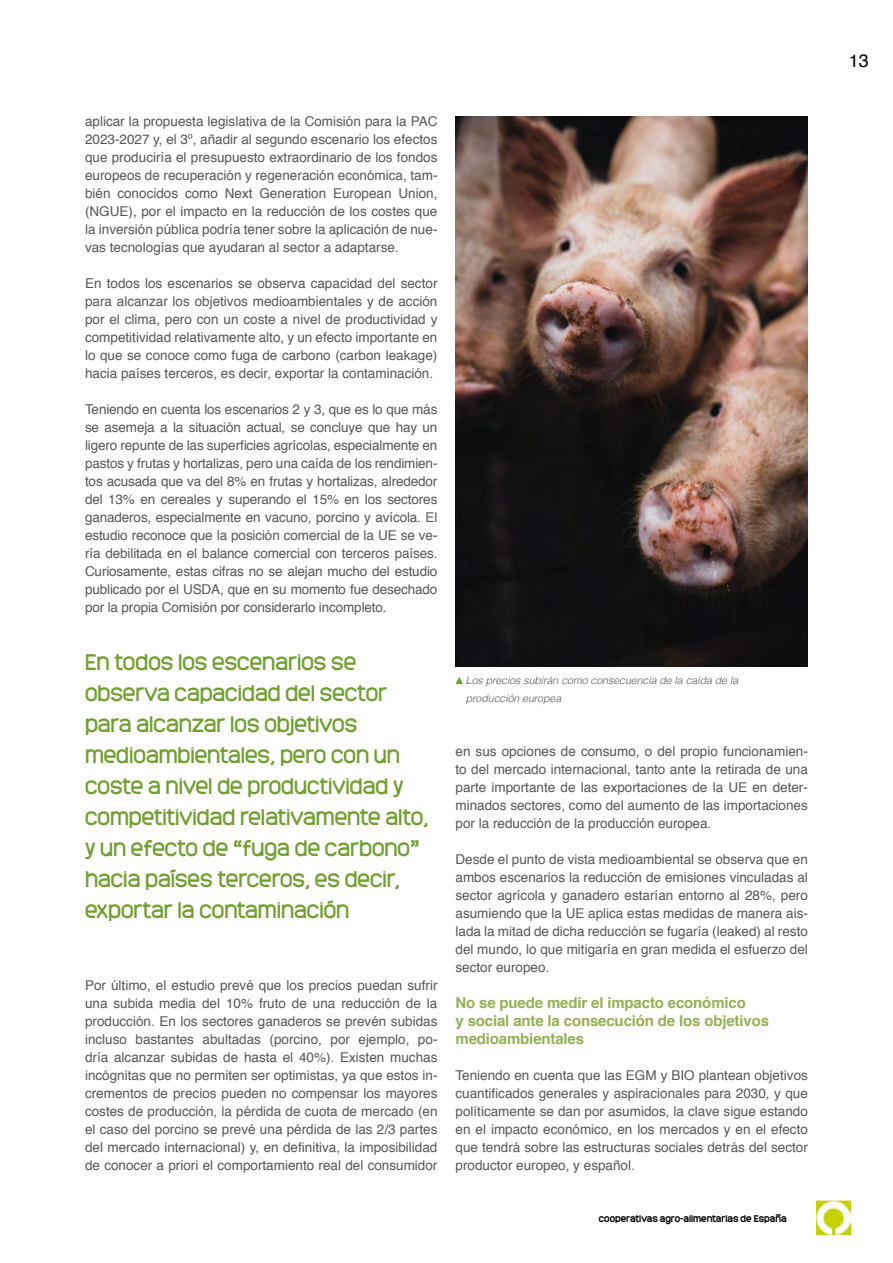
<style>
.page{position:relative;width:893px;height:1263px;background:#fff}
.page>*{position:absolute;margin:0;border:0;box-sizing:border-box;transform-origin:0 0}
.SUMARIO{font:21px/30.9px "Monark";color:#6fa02e}
.t1{font:18px "Helvetica";color:#000}
.TEXTO{font:700 15px/18px "Helvetica";letter-spacing:-.01em;color:#92b153}
.TEXTO-2{font:13.5px/18px "Helvetica";color:#575756;text-align:justify}
.TEXTO-3{font:italic 300 10.5px/18px "Helvetica";color:#575756}
.t2{font:700 9px "Monark";color:#000}
</style>
<div class="page">
<img style="left:816px;top:1200px;width:34px;height:34px">
<img style="left:455px;top:116px;width:353px;height:550px">
<svg style="left:455px;top:677px;width:8px;height:7px"></svg>
<p class="TEXTO-2" style="left:85px;top:113px;width:354px">aplicar la propuesta legislativa de la Comisión para la PAC 2023-2027 y, el 3º, añadir al segundo escenario los efectos que produciría el presupuesto extraordinario de los fondos europeos de recuperación y regeneración económica, tam&shy;bién conocidos como Next Generation European Union, (NGUE), por el impacto en la reducción de los costes que la inversión pública podría tener sobre la aplicación de nue&shy;vas tecnologías que ayudaran al sector a adaptarse.</p>
<p class="TEXTO-2" style="left:85px;top:275px;width:354px">En todos los escenarios se observa capacidad del sector para alcanzar los objetivos medioambientales y de acción por el clima, pero con un coste a nivel de productividad y competitividad relativamente alto, y un efecto importante en lo que se conoce como fuga de carbono (carbon leakage) hacia países terceros, es decir, exportar la contaminación.</p>
<p class="TEXTO-2" style="left:85px;top:401px;width:354px">Teniendo en cuenta los escenarios 2 y 3, que es lo que más se asemeja a la situación actual, se concluye que hay un ligero repunte de las superficies agrícolas, especialmente en pastos y frutas y hortalizas, pero una caída de los rendimien&shy;tos acusada que va del 8% en frutas y hortalizas, alrededor del 13% en cereales y superando el 15% en los sectores ganaderos, especialmente en vacuno, porcino y avícola. El estudio reconoce que la posición comercial de la UE se ve&shy;ría debilitada en el balance comercial con terceros países.<br>Curiosamente, estas cifras no se alejan mucho del estudio publicado por el USDA, que en su momento fue desechado por la propia Comisión por considerarlo incompleto.</p>
<p class="SUMARIO" style="left:85px;top:646px;width:345px">En todos los escenarios se observa capacidad del sector para alcanzar los objetivos medioambientales, pero con un coste a nivel de productividad y competitividad relativamente alto, y un efecto de “fuga de carbono” hacia países terceros, es decir, exportar la contaminación</p>
<p class="TEXTO-2" style="left:85px;top:977px;width:354px">Por último, el estudio prevé que los precios puedan sufrir una subida media del 10% fruto de una reducción de la producción. En los sectores ganaderos se prevén subidas incluso bastantes abultadas (porcino, por ejemplo, po&shy;dría alcanzar subidas de hasta el 40%). Existen muchas incógnitas que no permiten ser optimistas, ya que estos in&shy;crementos de precios pueden no compensar los mayores costes de producción, la pérdida de cuota de mercado (en el caso del porcino se prevé una pérdida de las 2/3 partes del mercado internacional) y, en definitiva, la imposibilidad de conocer a priori el comportamiento real del consumidor</p>
<p class="TEXTO-3" style="left:466px;top:671px;width:274px">Los precios subirán como consecuencia de la caída de la producción europea</p>
<p class="TEXTO-2" style="left:455px;top:743px;width:354px">en sus opciones de consumo, o del propio funcionamien&shy;to del mercado internacional, tanto ante la retirada de una parte importante de las exportaciones de la UE en deter&shy;minados sectores, como del aumento de las importaciones por la reducción de la producción europea.</p>
<p class="TEXTO-2" style="left:455px;top:851px;width:354px">Desde el punto de vista medioambiental se observa que en ambos escenarios la reducción de emisiones vinculadas al sector agrícola y ganadero estarían entorno al 28%, pero asumiendo que la UE aplica estas medidas de manera ais&shy;lada la mitad de dicha reducción se fugaría (leaked) al resto del mundo, lo que mitigaría en gran medida el esfuerzo del sector europeo.</p>
<p class="TEXTO" style="left:455px;top:994px;width:315px">No se puede medir el impacto económico<br>y social ante la consecución de los objetivos medioambientales</p>
<p class="TEXTO-2" style="left:455px;top:1067px;width:354px">Teniendo en cuenta que las EGM y BIO plantean objetivos cuantificados generales y aspiracionales para 2030, y que políticamente se dan por asumidos, la clave sigue estando en el impacto económico, en los mercados y en el efecto que tendrá sobre las estructuras sociales detrás del sector productor europeo, y español.</p>
<p class="t2" style="left:599px;top:1212px;width:189px">cooperativas agro-alimentarias de España</p>
<h2 class="t1" style="left:849px;top:46px;width:22px">13</h2>
</div>
